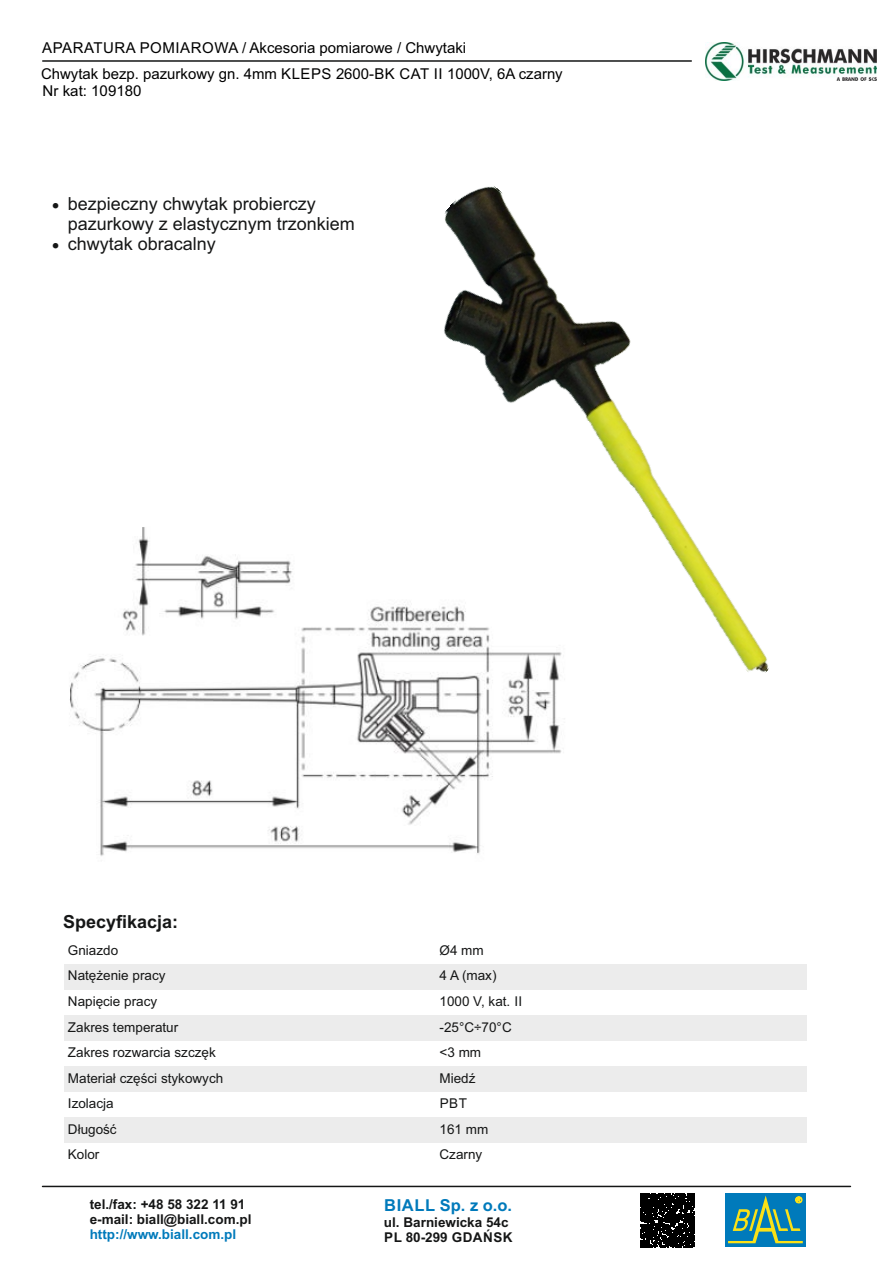
<style>
.page{position:relative;width:893px;height:1263px;background:#fff}
.page>*{position:absolute;margin:0;border:0;box-sizing:border-box;transform-origin:0 0}
.t1{font:18px/20.1px "Arial";color:#151616}
.t2{font:700 18px "Arial";color:#151616}
.t3{font:700 16.5px "Arial";letter-spacing:.035em;color:#007abb}
.t4{font:15px "Arial";color:#000}
.t5{font:13.5px "Arial";color:#151616}
.t6{font:700 13.5px/15.1px "Arial";color:#151616}
.t7{font:700 13.5px "Arial";color:#007abb}
</style>
<div class="page">
<hr style="left:43px;top:1186px;width:807px;height:1px;background:#151616">
<div style="left:725px;top:1193px;width:81px;height:54px;background:#007abb"></div>
<svg style="left:728px;top:1195px;width:75px;height:48px"></svg>
<svg style="left:641px;top:1193px;width:53px;height:54px;background:#111"></svg>
<img style="left:70px;top:527px;width:492px;height:329px">
<img style="left:343px;top:186px;width:426px;height:494px">
<img style="left:706px;top:43px;width:170px;height:38px">
<div style="left:64px;top:964px;width:371px;height:25px;background:#ececec"></div>
<div style="left:435px;top:964px;width:372px;height:25px;background:#ececec"></div>
<div style="left:64px;top:1015px;width:371px;height:25px;background:#ececec"></div>
<div style="left:435px;top:1015px;width:372px;height:25px;background:#ececec"></div>
<div style="left:64px;top:1066px;width:371px;height:26px;background:#ececec"></div>
<div style="left:435px;top:1066px;width:372px;height:26px;background:#ececec"></div>
<div style="left:64px;top:1117px;width:371px;height:26px;background:#ececec"></div>
<div style="left:435px;top:1117px;width:372px;height:26px;background:#ececec"></div>
<hr style="left:43px;top:60px;width:648px;height:2px;background:#151616">
<p class="t4" style="left:42px;top:42px;width:426px">APARATURA POMIAROWA / Akcesoria pomiarowe / Chwytaki</p>
<p class="t4" style="left:41px;top:68px;width:523px">Chwytak bezp. pazurkowy gn. 4mm KLEPS 2600-BK CAT II 1000V, 6A czarny</p>
<p class="t4" style="left:43px;top:85px;width:100px">Nr kat: 109180</p>
<h1 class="t1" style="left:68px;top:195px;width:289px;text-indent:-16px">• bezpieczny chwytak probierczy pazurkowy z elastycznym trzonkiem</h1>
<h1 class="t1" style="left:52px;top:235px;width:165px">• chwytak obracalny</h1>
<h1 class="t2" style="left:63px;top:914px;width:117px">Specyfikacja:</h1>
<p class="t5" style="left:68px;top:945px;width:52px">Gniazdo</p>
<p class="t5" style="left:439px;top:945px;width:46px">Ø4 mm</p>
<p class="t5" style="left:68px;top:970px;width:99px">Natężenie pracy</p>
<p class="t5" style="left:439px;top:970px;width:59px">4 A (max)</p>
<p class="t5" style="left:68px;top:996px;width:91px">Napięcie pracy</p>
<p class="t5" style="left:439px;top:996px;width:84px">1000 V, kat. II</p>
<p class="t5" style="left:68px;top:1022px;width:112px">Zakres temperatur</p>
<p class="t5" style="left:439px;top:1022px;width:74px">-25°C÷70°C</p>
<p class="t5" style="left:68px;top:1047px;width:149px">Zakres rozwarcia szczęk</p>
<p class="t5" style="left:439px;top:1047px;width:43px">&lt;3 mm</p>
<p class="t5" style="left:68px;top:1073px;width:157px">Materiał części stykowych</p>
<p class="t5" style="left:439px;top:1073px;width:38px">Miedź</p>
<p class="t5" style="left:68px;top:1098px;width:47px">Izolacja</p>
<p class="t5" style="left:440px;top:1098px;width:29px">PBT</p>
<p class="t5" style="left:68px;top:1124px;width:50px">Długość</p>
<p class="t5" style="left:439px;top:1124px;width:50px">161 mm</p>
<p class="t5" style="left:68px;top:1149px;width:33px">Kolor</p>
<p class="t5" style="left:439px;top:1149px;width:44px">Czarny</p>
<p class="t6" style="left:90px;top:1198px;width:163px">tel./fax: +48 58 322 11 91 e-mail: biall@biall.com.pl</p>
<p class="t7" style="left:90px;top:1229px;width:148px">http://www.biall.com.pl</p>
<p class="t3" style="left:384px;top:1199px;width:129px">BIALL Sp. z o.o.</p>
<p class="t6" style="left:384px;top:1215px;width:130px">ul. Barniewicka 54c<br>PL 80-299 GDAŃSK</p>
</div>
